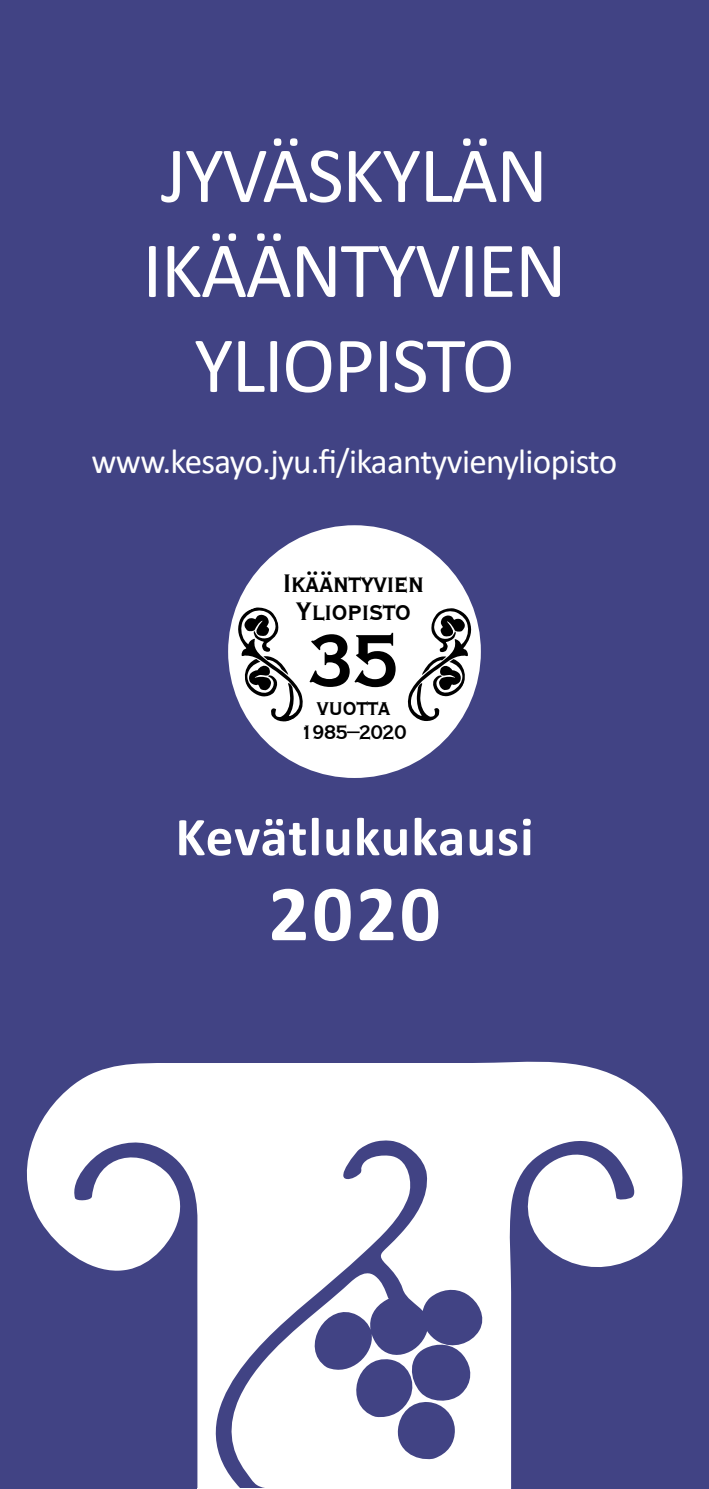
<style>
.page{position:relative;width:709px;height:1489px;background:#fff}
.page>*{position:absolute;margin:0;border:0;box-sizing:border-box;transform-origin:0 0}
.t1{font:700 condensed 97.25px "Copperplate Gothic BT";color:#000}
.t2{font:80px/95px "Calibri";letter-spacing:-.02em;color:#fff;text-align:center}
.t3{font:700 80px "Calibri";color:#fff}
.t4{font:700 55px "Calibri";letter-spacing:.02em;color:#fff}
.t5{font:35px "Calibri";letter-spacing:-.02em;color:#fff}
.t6{font:700 condensed 33px/28px "Copperplate Gothic BT";color:#000;text-align:center}
.t7{font:700 condensed 29.25px "Copperplate Gothic BT";color:#000}
.t8{font:700 condensed 25.25px "Copperplate Gothic BT";letter-spacing:-.04em;color:#000}
</style>
<div class="page">
<div style="left:0;top:0;width:709px;height:1488px;background:#414384"></div>
<div style="left:228px;top:525px;width:253px;height:253px;background:#fff;border-radius:50%"></div>
<svg style="left:26px;top:1061px;width:657px;height:427px;fill:#fff"></svg>
<svg style="left:237px;top:607px;width:66px;height:115px"></svg>
<svg style="left:407px;top:608px;width:65px;height:114px"></svg>
<h2 class="t2" style="left:142px;top:126px;width:426px">JYVÄSKYLÄN<br>IKÄÄNTYVIEN<br>YLIOPISTO</h2>
<p class="t5" style="left:91px;top:437px;width:527px">www.kesayo.jyu.fi/ikaantyvienyliopisto</p>
<p class="t6" style="left:283px;top:568px;width:142px">Ikääntyvien<br>Yliopisto</p>
<h1 class="t1" style="left:306px;top:607px;width:95px">35</h1>
<p class="t7" style="left:317px;top:691px;width:75px">vuotta</p>
<p class="t8" style="left:300px;top:718px;width:108px">1985–2020</p>
<h3 class="t4" style="left:175px;top:798px;width:359px">Kevätlukukausi</h3>
<h2 class="t3" style="left:268px;top:857px;width:173px">2020</h2>
</div>
